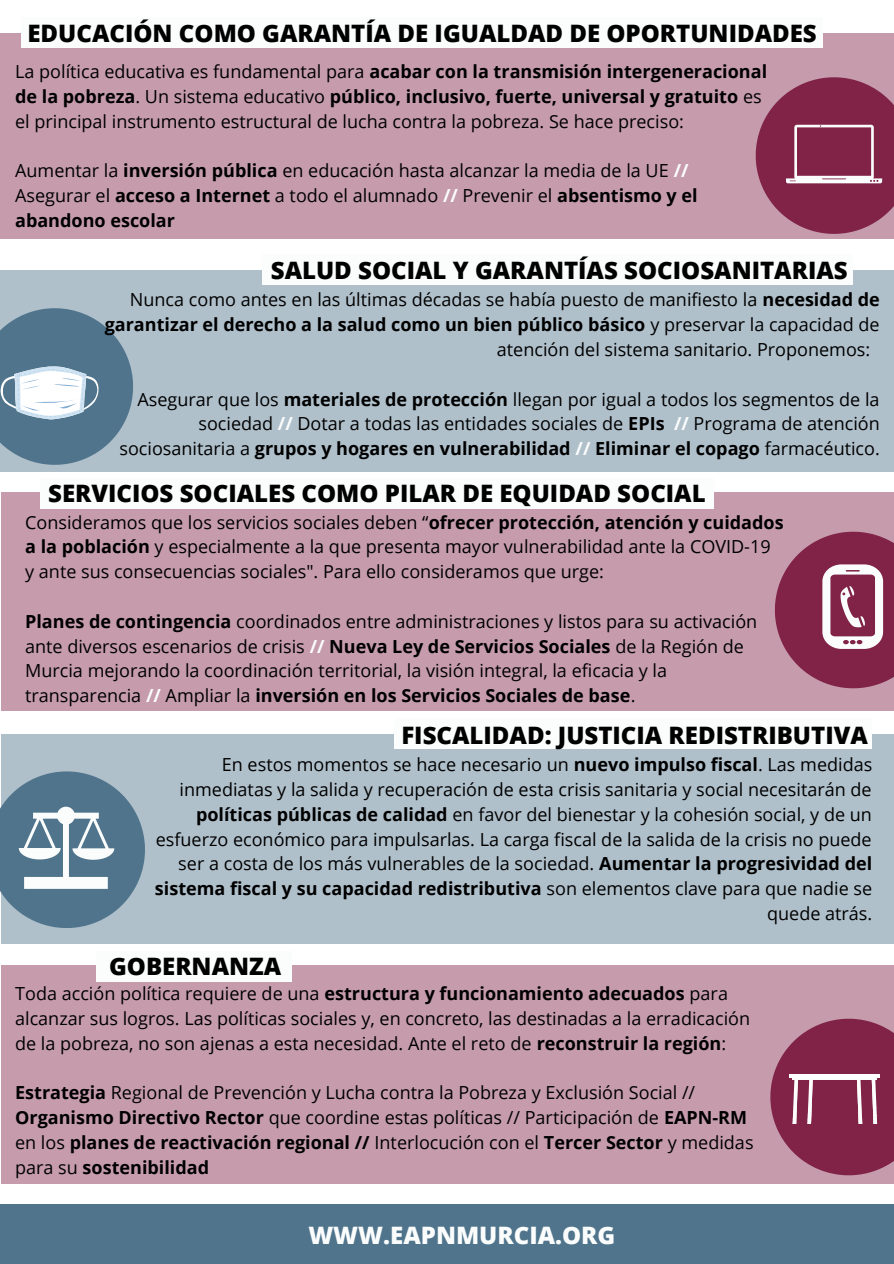
<style>
.page{position:relative;width:894px;height:1264px;background:#fff}
.page>*{position:absolute;margin:0;border:0;box-sizing:border-box;transform-origin:0 0}
.t1{font:800 24px "Open Sans";color:#000}
.t2{font:800 24px "Open Sans";color:#fbfdfd}
.t3{font:18px/24.8px "Open Sans";color:#000}
.t4{font:700 18px "Open Sans";color:#000}
.s1{font-weight:700}
.s2{font-weight:700;color:#fbfdfd}
.s3{font-weight:400}
</style>
<div class="page">
<div style="left:0;top:270px;width:893px;height:202px;background:#b0c0cb"></div>
<div style="left:262px;top:254px;width:590px;height:31px;background:#fbfdfd"></div>
<div style="left:1px;top:492px;width:892px;height:219px;background:#c69cac"></div>
<div style="left:1px;top:734px;width:892px;height:209px;background:#b0c0cb"></div>
<div style="left:394px;top:717px;width:478px;height:31px;background:#fbfdfd"></div>
<div style="left:1px;top:965px;width:892px;height:218px;background:#c69cac"></div>
<div style="left:96px;top:951px;width:196px;height:31px;background:#fbfdfd"></div>
<div style="left:40px;top:478px;width:673px;height:31px;background:#fbfdfd"></div>
<div style="left:0;top:33px;width:893px;height:205px;background:#c69cac"></div>
<div style="left:21px;top:17px;width:801px;height:30px;background:#fbfdfd"></div>
<svg style="left:755px;top:77px;width:138px;height:157px"></svg>
<svg style="left:0;top:308px;width:133px;height:157px"></svg>
<svg style="left:0;top:771px;width:145px;height:157px"></svg>
<div style="left:0;top:1203px;width:893px;height:60px;background:#4f748b"></div>
<svg style="left:774px;top:531px;width:119px;height:157px"></svg>
<svg style="left:770px;top:1018px;width:123px;height:157px"></svg>
<h1 class="t1" style="left:27px;top:17px;width:790px">EDUCACIÓN COMO GARANTÍA DE IGUALDAD DE OPORTUNIDADES</h1>
<p class="t3" style="left:15px;top:59px;width:753px">La política educativa es fundamental para <span class="s1">acabar con la transmisión intergeneracional de la pobreza</span>. Un sistema educativo <span class="s1">público, inclusivo, fuerte, universal y gratuito</span> es el principal instrumento estructural de lucha contra la pobreza. Se hace preciso:</p>
<p class="t3" style="left:15px;top:158px;width:683px">Aumentar la <span class="s1">inversión pública</span> en educación hasta alcanzar la media de la UE <span class="s2">//<br></span>Asegurar el <span class="s1">acceso a Internet</span> a todo el alumnado <span class="s2">//</span> Prevenir el <span class="s1">absentismo y el abandono escolar</span></p>
<h1 class="t1" style="left:271px;top:254px;width:578px">SALUD SOCIAL Y GARANTÍAS SOCIOSANITARIAS</h1>
<p class="t3" style="left:130px;top:287px;width:751px">Nunca como antes en las últimas décadas se había puesto de manifiesto la <span class="s1">necesidad de</span></p>
<p class="t4" style="left:105px;top:312px;width:776px">garantizar el derecho a la salud como un bien público básico <span class="s3">y preservar la capacidad de</span></p>
<p class="t3" style="left:496px;top:337px;width:375px">atención del sistema sanitario. Proponemos:</p>
<p class="t3" style="left:119px;top:386px;width:761px;text-align:right">Asegurar que los <span class="s1">materiales de protección</span> llegan por igual a todos los segmentos de la sociedad <span class="s2">//</span> Dotar a todas las entidades sociales de <span class="s1">EPIs</span> <span class="s2">//</span> Programa de atención sociosanitaria a <span class="s1">grupos y hogares en vulnerabilidad</span> <span class="s2">//</span> <span class="s1">Eliminar el copago</span> farmacéutico.</p>
<h1 class="t1" style="left:48px;top:476px;width:659px">SERVICIOS SOCIALES COMO PILAR DE EQUIDAD SOCIAL</h1>
<p class="t3" style="left:25px;top:509px;width:759px">Consideramos que los servicios sociales deben “<span class="s1">ofrecer protección, atención y cuidados a la población</span> y especialmente a la que presenta mayor vulnerabilidad ante la COVID-19 y ante sus consecuencias sociales". Para ello consideramos que urge:</p>
<p class="t3" style="left:25px;top:608px;width:733px"><span class="s1">Planes de contingencia</span> coordinados entre administraciones y listos para su activación ante diversos escenarios de crisis <span class="s2">//</span> <span class="s1">Nueva Ley de Servicios Sociales</span> de la Región de Murcia mejorando la coordinación territorial, la visión integral, la eficacia y la transparencia <span class="s2">//</span> Ampliar la <span class="s1">inversión en los Servicios Sociales de base</span>.</p>
<h1 class="t1" style="left:401px;top:718px;width:468px">FISCALIDAD: JUSTICIA REDISTRIBUTIVA</h1>
<p class="t3" style="left:155px;top:751px;width:718px;text-align:right">En estos momentos se hace necesario un <span class="s1">nuevo impulso fiscal</span>. Las medidas inmediatas y la salida y recuperación de esta crisis sanitaria y social necesitarán de <span class="s1">políticas públicas de calidad</span> en favor del bienestar y la cohesión social, y de un esfuerzo económico para impulsarlas. La carga fiscal de la salida de la crisis no puede ser a costa de los más vulnerables de la sociedad. <span class="s1">Aumentar la progresividad del sistema fiscal y su capacidad redistributiva</span> son elementos clave para que nadie se quede atrás.</p>
<h1 class="t1" style="left:109px;top:949px;width:174px">GOBERNANZA</h1>
<p class="t3" style="left:15px;top:980px;width:736px">Toda acción política requiere de una <span class="s1">estructura y funcionamiento adecuados</span> para alcanzar sus logros. Las políticas sociales y, en concreto, las destinadas a la erradicación de la pobreza, no son ajenas a esta necesidad. Ante el reto de <span class="s1">reconstruir la región</span>:</p>
<p class="t3" style="left:15px;top:1079px;width:739px"><span class="s1">Estrategia</span> Regional de Prevención y Lucha contra la Pobreza y Exclusión Social // <span class="s1">Organismo Directivo Rector</span> que coordine estas políticas // Participación de <span class="s1">EAPN-RM </span>en los <span class="s1">planes de reactivación regional //</span> Interlocución con el <span class="s1">Tercer Sector</span> y medidas para su <span class="s1">sostenibilidad</span></p>
<h1 class="t2" style="left:308px;top:1217px;width:308px">WWW.EAPNMURCIA.ORG</h1>
</div>
